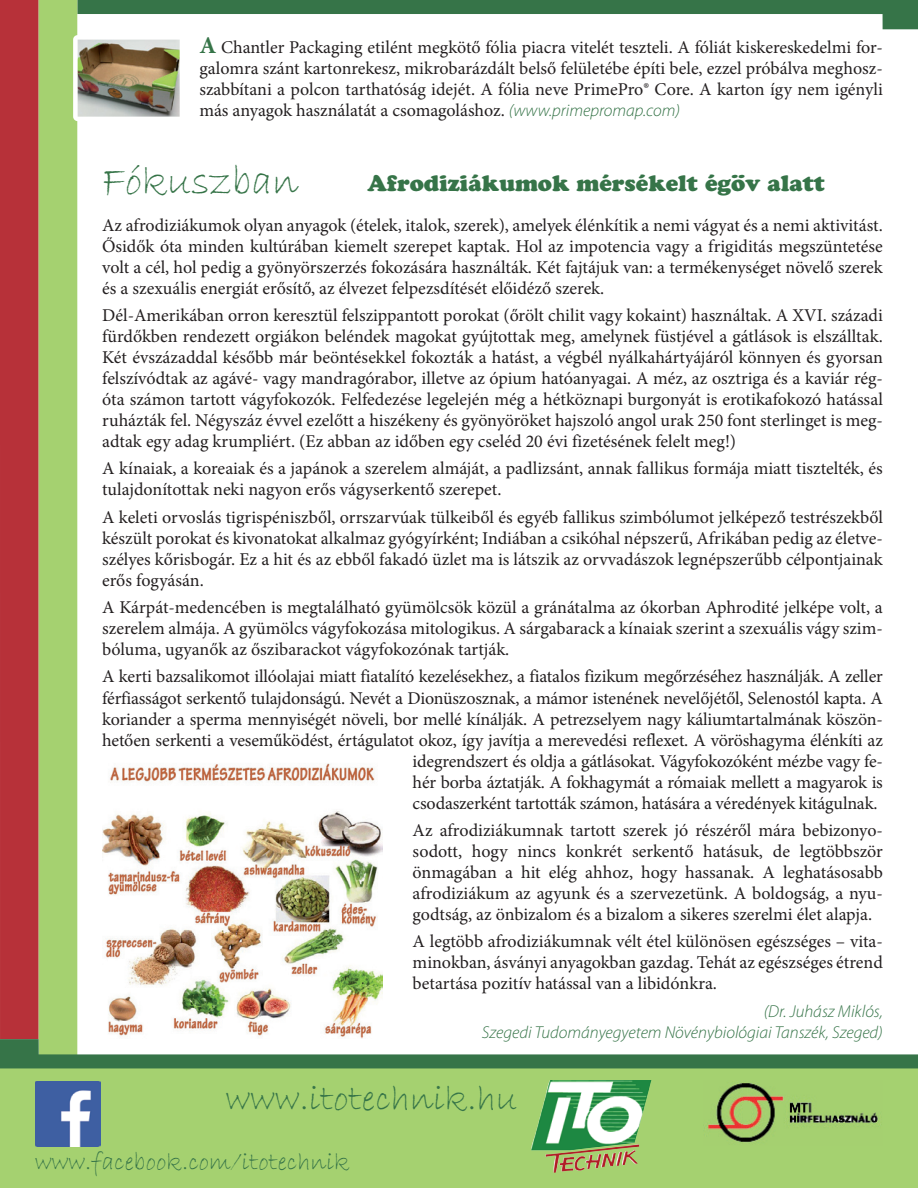
<style>
.page{position:relative;width:918px;height:1188px;background:#fff}
.page>*{position:absolute;margin:0;border:0;box-sizing:border-box;transform-origin:0 0}
.t1{font:42px "Bradley Hand Hacked";color:#367448}
.t2{font:37.5px "Bradley Hand Hacked";color:#367448}
.t3{font:25.5px "Bradley Hand Hacked";color:#367448}
.t4{font:22.5px "Cooper Black Std";color:#367448}
.t5{font:18px/21px "Minion Pro";letter-spacing:-.005em;color:#231f20;text-align:justify}
.t6{font:italic 300 17.25px/21px "Myriad Pro";color:#367448;text-align:right}
.s1{font-weight:700;font-size:24px;color:#367448}
.s2{font-family:"Myriad Pro";font-weight:300;font-style:italic;font-size:17.25px;color:#367448}
</style>
<div class="page">
<div style="left:0;top:1068px;width:918px;height:120px;background:#a5d170"></div>
<svg style="left:77px;top:0;width:841px;height:29px"></svg>
<div style="left:0;top:0;width:39px;height:1039px;background:#b73139"></div>
<div style="left:39px;top:0;width:38px;height:1056px;background:#a5d170"></div>
<svg style="left:0;top:1039px;width:918px;height:29px"></svg>
<img style="left:35px;top:1081px;width:65px;height:65px">
<img style="left:708px;top:1083px;width:173px;height:59px">
<img style="left:531px;top:1080px;width:120px;height:93px">
<img style="left:102px;top:763px;width:281px;height:276px">
<img style="left:73px;top:35px;width:107px;height:86px">
<p class="t5" style="left:199px;top:36px;width:685px"><span class="s1">A</span> Chantler Packaging etilént megkötő fólia piacra vitelét teszteli. A fóliát kiskereskedelmi for&shy;galomra szánt kartonrekesz, mikrobarázdált belső felületébe építi bele, ezzel próbálva meghosz&shy;szabbítani a polcon tarthatóság idejét. A fólia neve PrimePro® Core. A karton így nem igényli más anyagok használatát a csomagoláshoz. <span class="s2">(www.primepromap.com)</span></p>
<h1 class="t1" style="left:102px;top:154px;width:198px">Fókuszban</h1>
<p class="t5" style="left:102px;top:214px;width:782px">Az afrodiziákumok olyan anyagok (ételek, italok, szerek), amelyek élénkítik a nemi vágyat és a nemi aktivitást.<br>Ősidők óta minden kultúrában kiemelt szerepet kaptak. Hol az impotencia vagy a frigiditás megszüntetése volt a cél, hol pedig a gyönyörszerzés fokozására használták. Két fajtájuk van: a termékenységet növelő szerek és a szexuális energiát erősítő, az élvezet felpezsdítését előidéző szerek.</p>
<p class="t5" style="left:102px;top:305px;width:782px">Dél-Amerikában orron keresztül felszippantott porokat (őrölt chilit vagy kokaint) használtak. A XVI. századi fürdőkben rendezett orgiákon beléndek magokat gyújtottak meg, amelynek füstjével a gátlások is elszálltak.<br>Két évszázaddal később már beöntésekkel fokozták a hatást, a végbél nyálkahártyájáról könnyen és gyorsan felszívódtak az agávé- vagy mandragórabor, illetve az ópium hatóanyagai. A méz, az osztriga és a kaviár rég&shy;óta számon tartott vágyfokozók. Felfedezése legelején még a hétköznapi burgonyát is erotikafokozó hatással ruházták fel. Négyszáz évvel ezelőtt a hiszékeny és gyönyöröket hajszoló angol urak 250 font sterlinget is meg&shy;adtak egy adag krumpliért. (Ez abban az időben egy cseléd 20 évi fizetésének felelt meg!)</p>
<p class="t5" style="left:102px;top:458px;width:782px">A kínaiak, a koreaiak és a japánok a szerelem almáját, a padlizsánt, annak fallikus formája miatt tisztelték, és tulajdonítottak neki nagyon erős vágyserkentő szerepet.</p>
<p class="t5" style="left:102px;top:507px;width:782px">A keleti orvoslás tigrispéniszből, orrszarvúak tülkeiből és egyéb fallikus szimbólumot jelképező testrészekből készült porokat és kivonatokat alkalmaz gyógyírként; Indiában a csikóhal népszerű, Afrikában pedig az életve&shy;szélyes kőrisbogár. Ez a hit és az ebből fakadó üzlet ma is látszik az orvvadászok legnépszerűbb célpontjainak erős fogyásán.</p>
<p class="t5" style="left:102px;top:597px;width:782px">A Kárpát-medencében is megtalálható gyümölcsök közül a gránátalma az ókorban Aphrodité jelképe volt, a szerelem almája. A gyümölcs vágyfokozása mitologikus. A sárgabarack a kínaiak szerint a szexuális vágy szim&shy;bóluma, ugyanők az őszibarackot vágyfokozónak tartják.</p>
<p class="t5" style="left:102px;top:666px;width:782px;text-align:right">A kerti bazsalikomot illóolajai miatt fiatalító kezelésekhez, a fiatalos fizikum megőrzéséhez használják. A zeller férfiasságot serkentő tulajdonságú. Nevét a Dionüszosznak, a mámor istenének nevelőjétől, Selenostól kapta. A koriander a sperma mennyiségét növeli, bor mellé kínálják. A petrezselyem nagy káliumtartalmának köszön&shy;hetően serkenti a veseműködést, értágulatot okoz, így javítja a merevedési reflexet. A vöröshagyma élénkíti az idegrendszert és oldja a gátlásokat. Vágyfokozóként mézbe vagy fe-<br>hér borba áztatják. A fokhagymát a rómaiak mellett a magyarok is<br>csodaszerként tartották számon, hatására a véredények kitágulnak.</p>
<p class="t5" style="left:413px;top:820px;width:472px">Az afrodiziákumnak tartott szerek jó részéről mára bebizonyo&shy;sodott, hogy nincs konkrét serkentő hatásuk, de legtöbbször önmagában a hit elég ahhoz, hogy hassanak. A leghatásosabb afrodiziákum az agyunk és a szervezetünk. A boldogság, a nyu&shy;godtság, az önbizalom és a bizalom a sikeres szerelmi élet alapja.</p>
<p class="t5" style="left:413px;top:931px;width:472px">A legtöbb afrodiziákumnak vélt étel különösen egészséges – vita&shy;minokban, ásványi anyagokban gazdag. Tehát az egészséges étrend betartása pozitív hatással van a libidónkra.</p>
<p class="t6" style="left:482px;top:1000px;width:402px">(Dr. Juhász Miklós,<br>Szegedi Tudományegyetem Növénybiológiai Tanszék, Szeged)</p>
<p class="t4" style="left:368px;top:170px;width:459px">Afrodiziákumok mérsékelt égöv alatt</p>
<h2 class="t2" style="left:226px;top:1074px;width:293px">www.itotechnik.hu</h2>
<h3 class="t3" style="left:35px;top:1146px;width:316px">www.facebook.com/itotechnik</h3>
</div>
